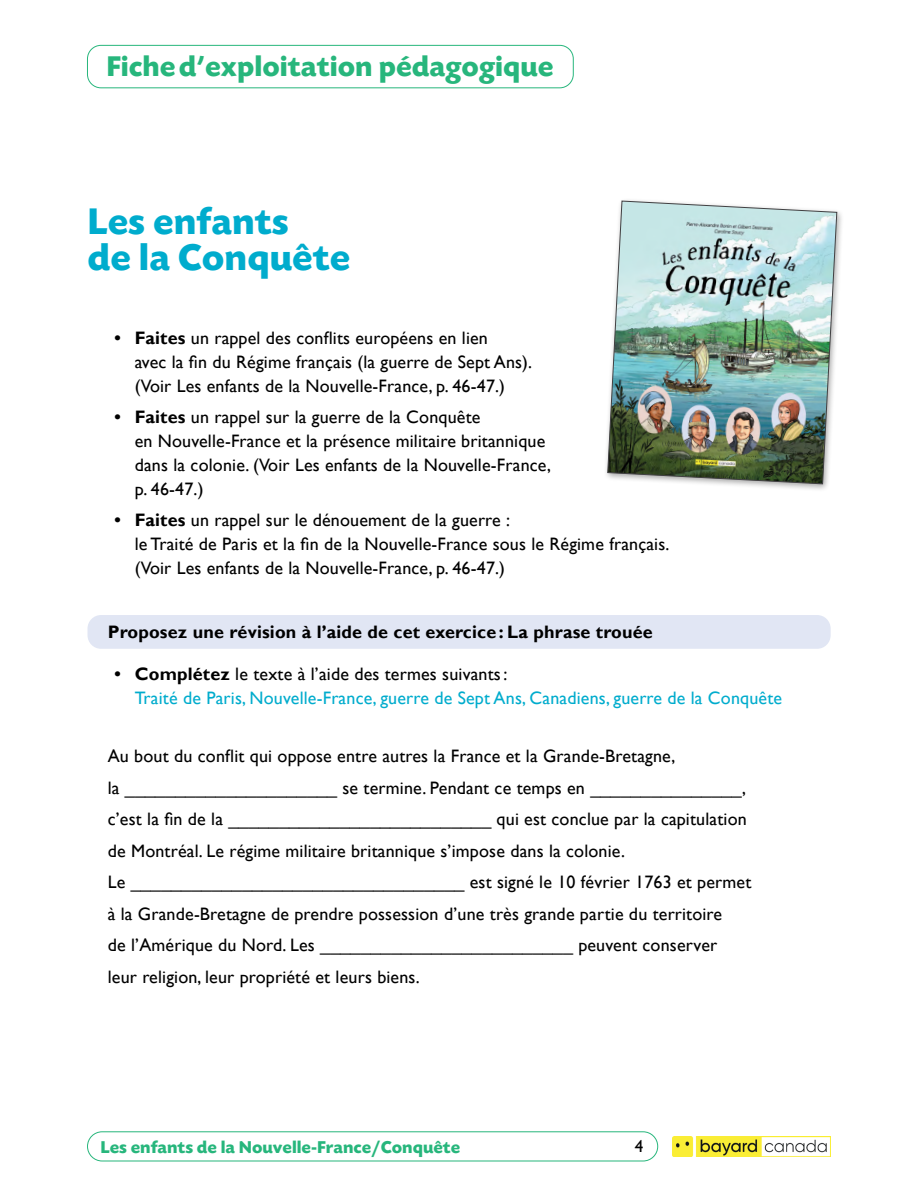
<style>
.page{position:relative;width:918px;height:1188px;background:#fff}
.page>*{position:absolute;margin:0;border:0;box-sizing:border-box;transform-origin:0 0}
.t1{font:700 39px/36px "Today SB";color:#00accd}
.t2{font:700 30px "Today SB";color:#27b67c}
.t3{font:18px/24px "Gill Sans";letter-spacing:.01em;color:#000}
.t4{font:18px/24px "Gill Sans";letter-spacing:.01em;color:#00accd}
.t5{font:700 18px "Gill Sans";letter-spacing:.01em;color:#000}
.t6{font:700 18px "Today SB";color:#27b67c}
.t7{font:17.1px "Gill Sans";color:#000}
.s1{font-weight:700}
.s2{font-weight:700;color:#000}
.s3{color:#000}
</style>
<div class="page">
<div style="left:87px;top:45px;width:486px;height:43px;border:1px solid #27b67c;border-radius:14px"></div>
<div style="left:87px;top:1132px;width:571px;height:29px;border:1px solid #27b67c;border-radius:15px"></div>
<img style="left:673px;top:1136px;width:157px;height:21px">
<div style="left:88px;top:615px;width:743px;height:34px;background:#e1e6f4;border-radius:14px"></div>
<div style="left:603px;top:197px;width:242px;height:295px;background:#000;opacity:.35"></div>
<img style="left:607px;top:201px;width:230px;height:283px">
<h2 class="t2" style="left:106px;top:50px;width:449px">Fiche d’exploitation pédagogique</h2>
<h1 class="t1" style="left:88px;top:205px;width:264px">Les enfants<br>de la Conquête</h1>
<p class="t3" style="left:135px;top:327px;width:399px;text-indent:-20px"><span class="s1">• Faites</span> un rappel des conflits européens en lien<br>avec la fin du Régime français (la guerre de Sept Ans). (Voir Les enfants de la Nouvelle-France, p. 46-47.)</p>
<p class="t3" style="left:135px;top:405px;width:418px;text-indent:-20px"><span class="s1">• Faites</span> un rappel sur la guerre de la Conquête<br>en Nouvelle-France et la présence militaire britannique dans la colonie. (Voir Les enfants de la Nouvelle-France, p. 46-47.)</p>
<p class="t3" style="left:135px;top:508px;width:536px;text-indent:-20px"><span class="s1">• Faites</span> un rappel sur le dénouement de la guerre :<br>le Traité de Paris et la fin de la Nouvelle-France sous le Régime français. (Voir Les enfants de la Nouvelle-France, p. 46-47.)</p>
<p class="t5" style="left:108px;top:621px;width:547px">Proposez une révision à l’aide de cet exercice : La phrase trouée</p>
<p class="t4" style="left:135px;top:662px;width:649px;text-indent:-20px"><span class="s2">• Complétez</span> <span class="s3">le texte à l’aide des termes suivants:<br></span>Traité de Paris, Nouvelle-France, guerre de Sept Ans, Canadiens, guerre de la Conquête</p>
<p class="t3" style="left:108px;top:741px;width:645px;line-height:31.5px">Au bout du conflit qui oppose entre autres la France et la Grande-Bretagne,<br>la _____________________ se termine. Pendant ce temps en _______________, c’est la fin de la __________________________ qui est conclue par la capitulation de Montréal. Le régime militaire britannique s’impose dans la colonie.<br>Le _________________________________ est signé le 10 février 1763 et permet à la Grande-Bretagne de prendre possession d’une très grande partie du territoire<br>de l’Amérique du Nord. Les _________________________ peuvent conserver<br>leur religion, leur propriété et leurs biens.</p>
<p class="t6" style="left:100px;top:1137px;width:361px">Les enfants de la Nouvelle-France/Conquête</p>
<p class="t7" style="left:635px;top:1136px;width:10px">4</p>
</div>
